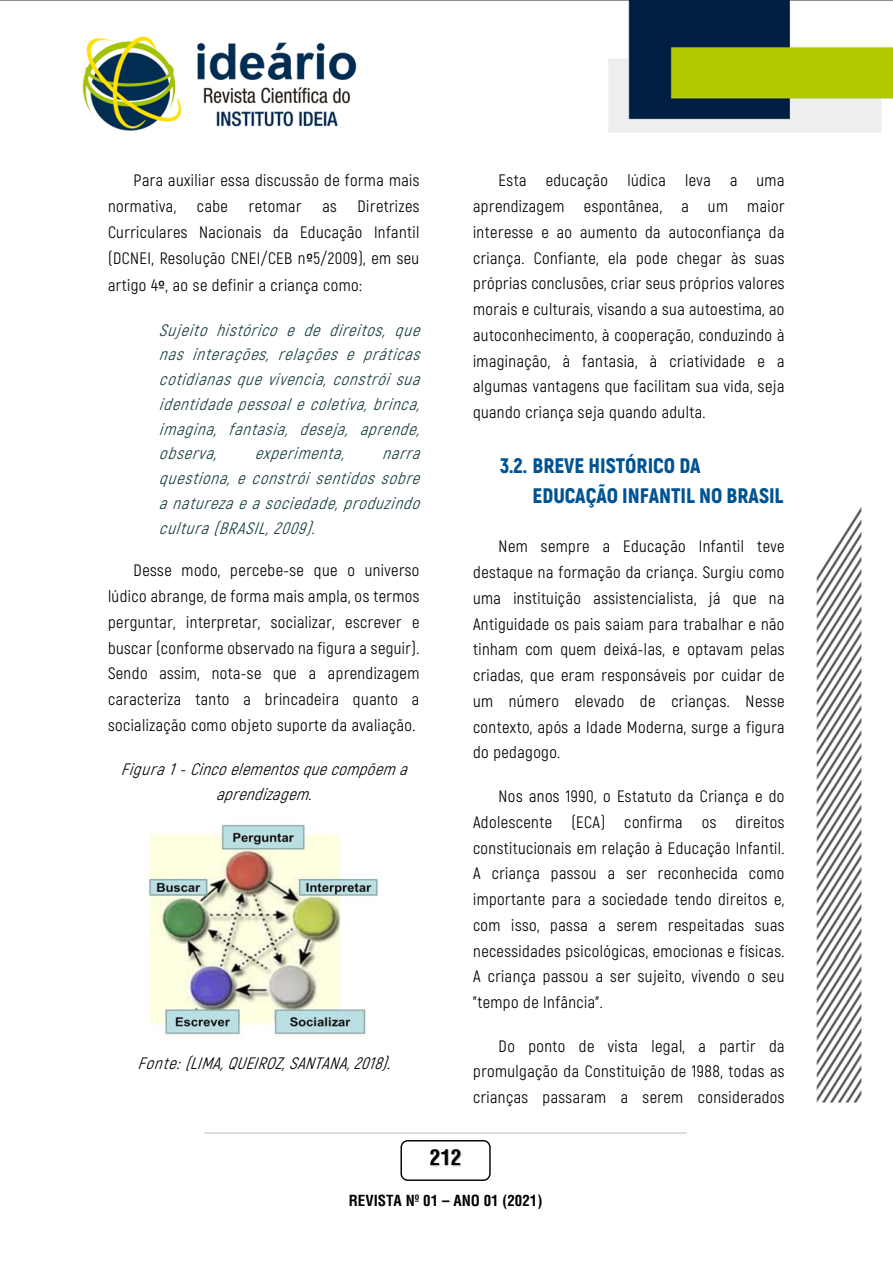
<style>
.page{position:relative;width:893px;height:1263px;background:#fff}
.page>*{position:absolute;margin:0;border:0;box-sizing:border-box;transform-origin:0 0}
.t1{font:900 21px/30.3px "Akrobat";color:#005392}
.t2{font:700 condensed 21px "Helvetica";color:#000}
.t3{font:16.5px/25.8px "Akrobat";letter-spacing:.025em;color:#000;text-align:justify}
.t4{font:italic 16.5px/24.8px "Akrobat";color:#163c3f;text-align:justify}
.t5{font:italic 16.5px/25.8px "Akrobat";color:#000;text-align:center}
.t6{font:700 condensed 15px "Helvetica";letter-spacing:.005em;color:#000}
.s1{font-family:"Calibri"}
</style>
<div class="page">
<img style="left:0;top:0;width:893px;height:1181px">
<div style="left:102px;top:810px;width:324px;height:10px;background:#fff"></div>
<div style="left:102px;top:820px;width:9px;height:222px;background:#fff"></div>
<div style="left:417px;top:820px;width:9px;height:222px;background:#fff"></div>
<div style="left:102px;top:1042px;width:324px;height:10px;background:#fff"></div>
<div style="left:111px;top:820px;width:306px;height:222px;background:#fff"></div>
<img style="left:148px;top:824px;width:231px;height:211px">
<div style="left:401px;top:1140px;width:90px;height:41px;background:#fff;border:1px solid #000;border-radius:7px"></div>
<img style="left:416px;top:1136px;width:72px;height:45px">
<hr style="left:204px;top:1133px;width:483px;height:1px;background:#bfbfbf">
<p class="t3" style="left:108px;top:168px;width:313px;text-indent:26px">Para auxiliar essa discussão de forma mais normativa,</p>
<p class="t3" style="left:197px;top:194px;width:33px">cabe</p>
<p class="t3" style="left:249px;top:194px;width:54px">retomar</p>
<p class="t3" style="left:322px;top:194px;width:16px">as</p>
<p class="t3" style="left:108px;top:193px;width:313px;text-indent:250px">Diretrizes Curriculares Nacionais da Educação Infantil (DCNEI, Resolução CNEI/CEB n<span class="s1">º</span>5/2009), em seu artigo 4<span class="s1">º</span>, ao se definir a criança como:</p>
<p class="t4" style="left:159px;top:318px;width:268px">Sujeito histórico e de direitos, que nas interações, relações e práticas cotidianasquevivencia,constróisua identidadepessoalecoletiva,brinca, imagina, fantasia, deseja, aprende, observa,</p>
<p class="t4" style="left:255px;top:441px;width:97px">experimenta,</p>
<p class="t4" style="left:159px;top:441px;width:268px;text-indent:223px">narra questiona,econstróisentidossobre anaturezaeasociedade,produzindo cultura(BRASIL,2009).</p>
<p class="t3" style="left:108px;top:558px;width:313px;text-indent:26px">Desse modo, percebe-se que o universo lúdico abrange, de forma mais ampla, os termos perguntar, interpretar, socializar, escrever e buscar (conforme observado na figura a seguir).<br>Sendo assim, nota-se que a aprendizagem caracteriza tanto a brincadeira quanto a socialização como objeto suporte da avaliação.</p>
<p class="t5" style="left:121px;top:756px;width:294px">Figura1 - Cincoelementosquecompõem a aprendizagem.</p>
<p class="t5" style="left:138px;top:1050px;width:260px">Fonte:(LIMA,QUEIROZ,SANTANA,2018).</p>
<p class="t3" style="left:473px;top:168px;width:313px;text-indent:26px">Esta educação lúdica leva a uma aprendizagem espontânea, a um maior interesse e ao aumento da autoconfiança da criança. Confiante, ela pode chegar às suas próprias conclusões, criar seus próprios valores morais e culturais, visando a sua autoestima, ao autoconhecimento, à cooperação, conduzindo à imaginação, à fantasia, à criatividade e a algumas vantagens que facilitam sua vida, seja quando criança seja quando adulta.</p>
<h3 class="t1" style="left:532px;top:450px;width:252px;text-indent:-32px">3.2. BREVE HISTÓRICO DA<br>EDUCAÇÃO INFANTIL NO BRASIL</h3>
<p class="t3" style="left:473px;top:534px;width:313px;text-indent:26px">Nem sempre a Educação Infantil teve destaque na formação da criança. Surgiu como uma instituição assistencialista, já que na Antiguidade os pais saiam para trabalhar e não tinham com quem deixá-las, e optavam pelas criadas, que eram responsáveis por cuidar de um número elevado de crianças. Nesse contexto, após a Idade Moderna, surge a figura do pedagogo.</p>
<p class="t3" style="left:473px;top:783px;width:313px;text-indent:26px">Nos anos 1990, o Estatuto da Criança e do Adolescente (ECA) confirma os direitos constitucionais em relação à Educação Infantil.<br>A criança passou a ser reconhecida como importante para a sociedade tendo direitos e, com isso, passa a serem respeitadas suas necessidades psicológicas, emocionas e físicas.<br>A criança passou a ser sujeito, vivendo o seu "tempo de Infância”.</p>
<p class="t3" style="left:473px;top:1033px;width:313px;text-indent:26px">Do ponto de vista legal, a partir da promulgação da Constituição de 1988, todas as crianças passaram a serem considerados</p>
<p class="t2" style="left:430px;top:1144px;width:33px">212</p>
<p class="t6" style="left:349px;top:1192px;width:195px">REVISTA Nº 01 – ANO 01 (2021)</p>
</div>
